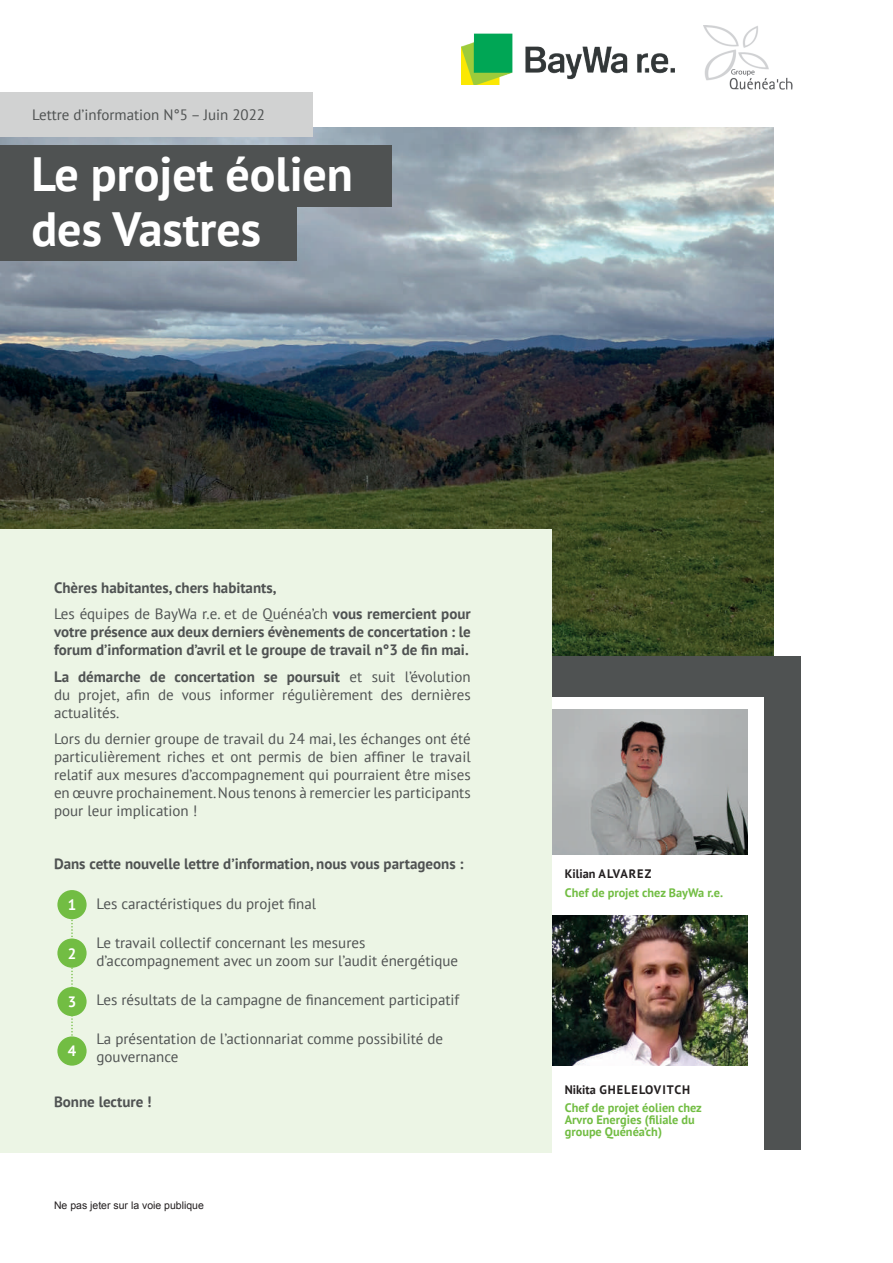
<style>
.page{position:relative;width:893px;height:1263px;background:#fff}
.page>*{position:absolute;margin:0;border:0;box-sizing:border-box;transform-origin:0 0}
.t1{font:700 48px "PT Sans";color:#fff}
.t2{font:15px/18px "PT Sans";color:#4f5252;text-align:justify}
.t3{font:700 15px/26.5px "PT Sans";color:#4f5252}
.t4{font:700 15px "PT Sans";color:#fff}
.t5{font:700 12.3px/12px "PT Sans";color:#72bd43}
.t6{font:700 12.3px "PT Sans";letter-spacing:.06em;color:#231f20}
.t7{font:700 12.3px "PT Sans";color:#231f20}
.t8{font:10.5px "Arial";color:#231f20}
.s1{font-weight:400}
.s2{font-weight:700}
</style>
<div class="page">
<img style="left:0;top:128px;width:773px;height:528px">
<div style="left:0;top:92px;width:313px;height:45px;background:#d1d2d2"></div>
<img style="left:462px;top:33px;width:213px;height:52px">
<img style="left:704px;top:26px;width:88px;height:64px">
<div style="left:551px;top:656px;width:250px;height:40px;background:#4f5252"></div>
<img style="left:551px;top:709px;width:197px;height:145px">
<div style="left:765px;top:893px;width:36px;height:257px;background:#4f5252"></div>
<img style="left:551px;top:915px;width:197px;height:150px">
<div style="left:0;top:145px;width:391px;height:61px;background:#4f5252"></div>
<div style="left:0;top:199px;width:296px;height:62px;background:#4f5252"></div>
<div style="left:0;top:529px;width:551px;height:624px;background:#ecf5e5"></div>
<div style="left:765px;top:659px;width:36px;height:267px;background:#4f5252"></div>
<div style="left:57px;top:890px;width:30px;height:29px;background:#72bd43;border-radius:50%"></div>
<svg style="left:71px;top:919px;width:2px;height:117px"></svg>
<div style="left:57px;top:938px;width:30px;height:30px;background:#72bd43;border-radius:50%"></div>
<div style="left:57px;top:987px;width:30px;height:29px;background:#72bd43;border-radius:50%"></div>
<div style="left:57px;top:1036px;width:30px;height:29px;background:#72bd43;border-radius:50%"></div>
<p class="t2" style="left:32px;top:106px;width:234px">Lettre d’information N°5 – Juin 2022</p>
<h1 class="t1" style="left:31px;top:142px;width:323px">Le projet éolien</h1>
<h1 class="t1" style="left:31px;top:197px;width:231px">des Vastres</h1>
<p class="t3" style="left:54px;top:574px;width:418px">Chères habitantes, chers habitants,<br><span class="s1">Les équipes de BayWa r.e. et de Quénéa’ch</span> vous remercient pour</p>
<p class="t3" style="left:54px;top:623px;width:418px;line-height:18px">votre présence aux deux derniers évènements de concertation : le forum d’information d’avril et le groupe de travail n°3 de fin mai.</p>
<p class="t2" style="left:54px;top:667px;width:418px"><span class="s2">La démarche de concertation se poursuit</span> et suit l’évolution du projet, afin de vous informer régulièrement des dernières actualités.</p>
<p class="t2" style="left:54px;top:730px;width:418px">Lors du dernier groupe de travail du 24 mai, les échanges ont été particulièrement riches et ont permis de bien affiner le travail relatif aux mesures d’accompagnement qui pourraient être mises en œuvre prochainement. Nous tenons à remercier les participants pour leur implication !</p>
<p class="t3" style="left:54px;top:850px;width:411px">Dans cette nouvelle lettre d’information, nous vous partageons :</p>
<p class="t2" style="left:97px;top:894px;width:221px">Les caractéristiques du projet final</p>
<p class="t2" style="left:97px;top:933px;width:363px">Le travail collectif concernant les mesures d’accompagnement avec un zoom sur l’audit énergétique</p>
<p class="t2" style="left:97px;top:990px;width:364px">Les résultats de la campagne de financement participatif</p>
<p class="t2" style="left:97px;top:1030px;width:348px">La présentation de l’actionnariat comme possibilité de gouvernance</p>
<p class="t3" style="left:54px;top:1088px;width:99px">Bonne lecture !</p>
<p class="t4" style="left:68px;top:895px;width:10px">1</p>
<p class="t4" style="left:68px;top:943px;width:10px">2</p>
<p class="t4" style="left:68px;top:992px;width:10px">3</p>
<p class="t4" style="left:68px;top:1040px;width:10px">4</p>
<p class="t8" style="left:54px;top:1198px;width:151px">Ne pas jeter sur la voie publique</p>
<p class="t7" style="left:565px;top:866px;width:88px">Kilian ALVAREZ</p>
<p class="t5" style="left:565px;top:886px;width:160px">Chef de projet chez BayWa r.e.</p>
<p class="t6" style="left:565px;top:1081px;width:127px">Nikita GHELELOVITCH</p>
<p class="t5" style="left:565px;top:1101px;width:139px">Chef de projet éolien chez<br>Arvro Energies (filiale du groupe Quénéa’ch)</p>
</div>
